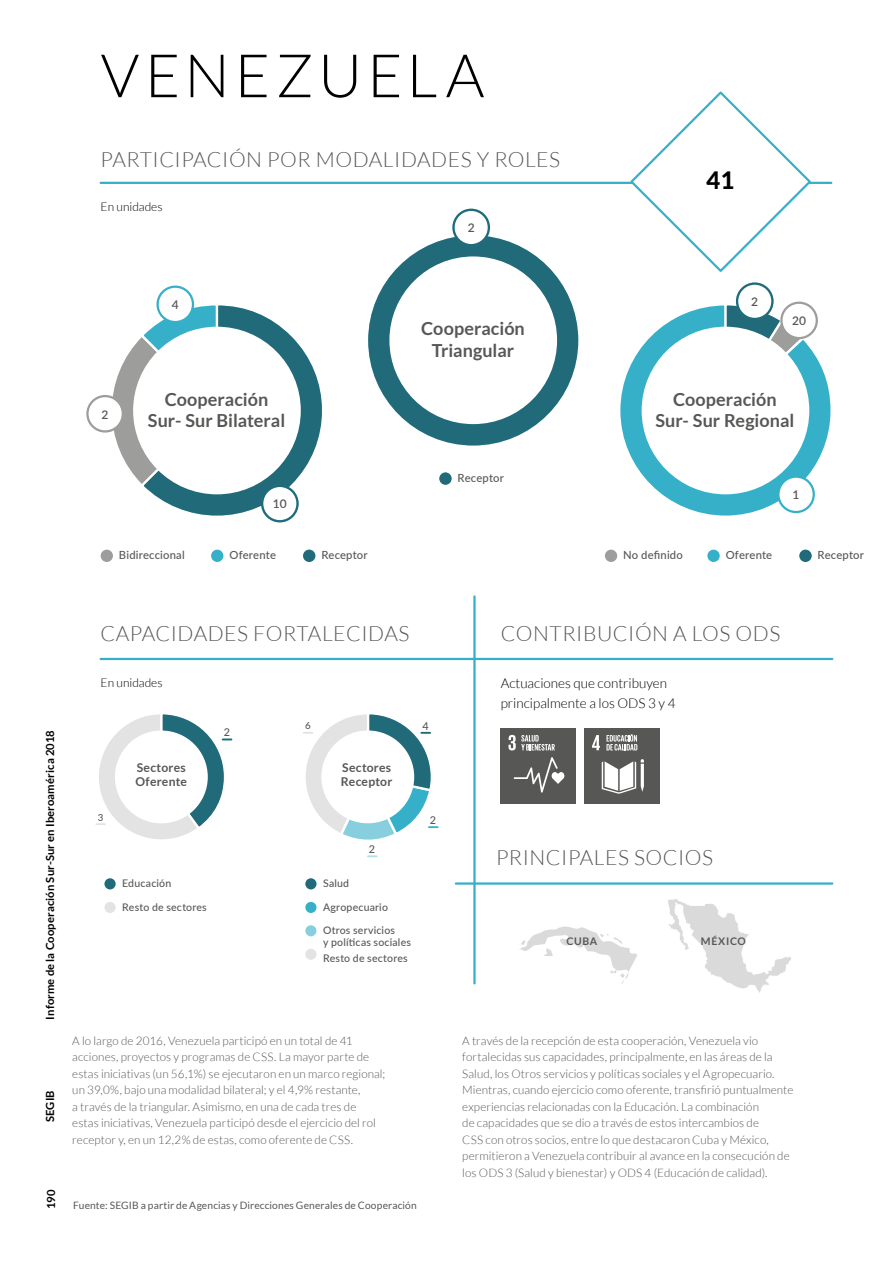
<style>
.page{position:relative;width:893px;height:1263px;background:#fff}
.page>*{position:absolute;margin:0;border:0;box-sizing:border-box;transform-origin:0 0}
.t1{font:300 60px "Lato";letter-spacing:.085em;color:#000}
.t2{font:800 24px "Lato";color:#000}
.t3{font:300 21px "Lato";letter-spacing:.025em;color:#575756}
.t4{font:700 18px/21.6px "Lato";color:#575756;text-align:center}
.t5{font:300 13.5px/19.5px "Lato";color:#000}
.t6{font:700 12.15px/13.4px "Lato";letter-spacing:.02em;color:#575756}
.t7{font:300 12px "Lato";color:#000}
.t8{font:600 12px "Lato";color:#575756}
.t9{font:300 11.7px/16.5px "Lato";letter-spacing:.005em;color:#575756}
.t10{font:500 11.25px "Lato";letter-spacing:.015em;color:#575756}
.t11{font:700 11.25px "Lato";letter-spacing:.015em;color:#000}
.t12{font:500 10.8px "Lato";color:#575756}
.t13{font:500 10.5px/22.8px "Lato";letter-spacing:.02em;color:#575756}
.t14{font:700 10.5px "Lato";letter-spacing:.065em;color:#575756}
.t15{font:10.2px "Lato";letter-spacing:.015em;color:#575756}
.t16{font:500 9.75px "Lato";color:#575756}
</style>
<div class="page">
<svg style="left:620px;top:303px;width:211px;height:213px"></svg>
<svg style="left:100px;top:303px;width:222px;height:220px"></svg>
<svg style="left:367px;top:234px;width:212px;height:213px;background:#2d7281"></svg>
<svg style="left:722px;top:302px;width:84px;height:85px"></svg>
<hr style="left:101px;top:182px;width:730px;height:2px;background:#36b0c9">
<hr style="left:101px;top:658px;width:731px;height:2px;background:#36b0c9">
<hr style="left:456px;top:882px;width:376px;height:3px;background:#36b0c9">
<hr style="left:473px;top:596px;width:3px;height:387px;background:#36b0c9">
<div style="left:642px;top:327px;width:167px;height:167px;background:#fff;border-radius:50%"></div>
<div style="left:501px;top:729px;width:75px;height:75px;background:#575756"></div>
<svg style="left:514px;top:757px;width:50px;height:36px"></svg>
<svg style="left:508px;top:735px;width:47px;height:15px"></svg>
<div style="left:585px;top:729px;width:75px;height:75px;background:#575756"></div>
<svg style="left:602px;top:759px;width:42px;height:35px"></svg>
<svg style="left:592px;top:735px;width:8px;height:15px"></svg>
<svg style="left:606px;top:734px;width:31px;height:16px"></svg>
<svg style="left:628px;top:91px;width:185px;height:181px"></svg>
<svg style="left:368px;top:855px;width:9px;height:2px"></svg>
<div style="left:778px;top:477px;width:36px;height:35px;background:#fff;border-radius:50%"></div>
<div style="left:777px;top:475px;width:38px;height:38px;border:2px solid #36b0c9;border-radius:50%"></div>
<div style="left:262px;top:486px;width:36px;height:35px;background:#fff;border-radius:50%"></div>
<div style="left:261px;top:485px;width:38px;height:37px;border:2px solid #000;border-radius:50%"></div>
<div style="left:158px;top:287px;width:35px;height:35px;background:#fff;border-radius:50%"></div>
<div style="left:156px;top:286px;width:38px;height:37px;border:2px solid #36b0c9;border-radius:50%"></div>
<div style="left:133px;top:327px;width:168px;height:167px;background:#fff;border-radius:50%"></div>
<div style="left:453px;top:210px;width:36px;height:35px;background:#fff;border-radius:50%"></div>
<div style="left:452px;top:209px;width:38px;height:37px;border:2px solid #000;border-radius:50%"></div>
<div style="left:737px;top:284px;width:35px;height:35px;background:#fff;border-radius:50%"></div>
<div style="left:736px;top:282px;width:38px;height:38px;border:2px solid #000;border-radius:50%"></div>
<div style="left:389px;top:256px;width:168px;height:168px;background:#fff;border-radius:50%"></div>
<div style="left:780px;top:302px;width:38px;height:37px;background:#fff;border:2px solid #9d9d9c;border-radius:50%"></div>
<svg style="left:86px;top:395px;width:38px;height:38px"></svg>
<div style="left:104px;top:902px;width:12px;height:11px;background:#e3e3e3;border-radius:50%"></div>
<svg style="left:668px;top:899px;width:123px;height:94px"></svg>
<div style="left:211px;top:550px;width:12px;height:12px;background:#36b0c9;border-radius:50%"></div>
<div style="left:101px;top:550px;width:12px;height:12px;background:#9d9d9c;border-radius:50%"></div>
<div style="left:303px;top:550px;width:12px;height:12px;background:#206a79;border-radius:50%"></div>
<div style="left:605px;top:550px;width:12px;height:12px;background:#9d9d9c;border-radius:50%"></div>
<div style="left:707px;top:550px;width:13px;height:12px;background:#36b0c9;border-radius:50%"></div>
<svg style="left:799px;top:550px;width:13px;height:12px"></svg>
<svg style="left:439px;top:472px;width:13px;height:13px"></svg>
<svg style="left:519px;top:926px;width:118px;height:58px"></svg>
<div style="left:305px;top:902px;width:11px;height:11px;background:#36b0c9;border-radius:50%"></div>
<div style="left:305px;top:925px;width:11px;height:11px;background:#87cfde;border-radius:50%"></div>
<div style="left:305px;top:949px;width:11px;height:11px;background:#e3e3e3;border-radius:50%"></div>
<div style="left:305px;top:878px;width:11px;height:11px;background:#206a79;border-radius:50%"></div>
<svg style="left:104px;top:878px;width:12px;height:11px"></svg>
<svg style="left:95px;top:714px;width:136px;height:125px"></svg>
<svg style="left:303px;top:714px;width:135px;height:126px"></svg>
<h1 class="t1" style="left:101px;top:43px;width:385px">VENEZUELA</h1>
<h3 class="t3" style="left:101px;top:149px;width:461px">PARTICIPACIÓN POR MODALIDADES Y ROLES</h3>
<p class="t7" style="left:101px;top:200px;width:63px">En unidades</p>
<p class="t8" style="left:468px;top:219px;width:8px">2</p>
<h2 class="t2" style="left:706px;top:163px;width:30px">41</h2>
<p class="t8" style="left:102px;top:405px;width:8px">2</p>
<p class="t8" style="left:172px;top:296px;width:8px">4</p>
<h3 class="t4" style="left:148px;top:388px;width:139px">Cooperación<br>Sur- Sur Bilateral</h3>
<h3 class="t4" style="left:421px;top:318px;width:105px">Cooperación<br>Triangular</h3>
<p class="t8" style="left:751px;top:293px;width:8px">2</p>
<p class="t8" style="left:792px;top:312px;width:16px">20</p>
<h3 class="t4" style="left:655px;top:388px;width:140px">Cooperación<br>Sur- Sur Regional</h3>
<p class="t8" style="left:273px;top:495px;width:15px">10</p>
<p class="t10" style="left:458px;top:470px;width:48px">Receptor</p>
<p class="t8" style="left:793px;top:486px;width:8px">1</p>
<p class="t10" style="left:119px;top:547px;width:67px">Bidireccional</p>
<p class="t10" style="left:229px;top:547px;width:48px">Oferente</p>
<p class="t10" style="left:321px;top:547px;width:48px">Receptor</p>
<p class="t10" style="left:623px;top:547px;width:61px">No definido</p>
<p class="t10" style="left:726px;top:547px;width:48px">Oferente</p>
<p class="t10" style="left:818px;top:547px;width:48px">Receptor</p>
<p class="t11" style="left:44px;top:1019px;width:291px;rotate:-90deg">Informe de la Cooperación Sur-Sur en Iberoamérica 2018</p>
<p class="t11" style="left:44px;top:1122px;width:33px;rotate:-90deg">SEGIB</p>
<p class="t11" style="left:45px;top:1209px;width:21px;rotate:-90deg">190</p>
<h3 class="t3" style="left:101px;top:622px;width:310px">CAPACIDADES FORTALECIDAS</h3>
<p class="t7" style="left:101px;top:676px;width:63px">En unidades</p>
<p class="t16" style="left:98px;top:810px;width:7px">3</p>
<p class="t6" style="left:136px;top:761px;width:53px">Sectores<br>Oferente</p>
<p class="t12" style="left:224px;top:724px;width:8px">2</p>
<p class="t16" style="left:305px;top:719px;width:7px">6</p>
<p class="t6" style="left:341px;top:761px;width:53px">Sectores<br>Receptor</p>
<p class="t12" style="left:369px;top:841px;width:8px">2</p>
<p class="t12" style="left:423px;top:718px;width:8px">4</p>
<p class="t12" style="left:430px;top:812px;width:8px">2</p>
<h3 class="t3" style="left:501px;top:622px;width:281px">CONTRIBUCIÓN A LOS ODS</h3>
<p class="t5" style="left:501px;top:674px;width:176px">Actuaciones que contribuyen principalmente a los ODS 3 y 4</p>
<h3 class="t3" style="left:496px;top:846px;width:219px">PRINCIPALES SOCIOS</h3>
<p class="t13" style="left:122px;top:871px;width:51px">Educación</p>
<p class="t13" style="left:122px;top:896px;width:86px">Resto de sectores</p>
<p class="t13" style="left:323px;top:871px;width:28px">Salud</p>
<p class="t13" style="left:323px;top:895px;width:74px">Agropecuario<br>Otros servicios</p>
<p class="t13" style="left:323px;top:933px;width:90px;line-height:16.4px">y políticas sociales<br>Resto de sectores</p>
<p class="t14" style="left:701px;top:935px;width:46px">MÉXICO</p>
<p class="t14" style="left:566px;top:936px;width:32px">CUBA</p>
<p class="t9" style="left:72px;top:1032px;width:315px">A lo largo de 2016, Venezuela participó en un total de 41 acciones, proyectos y programas de CSS. La mayor parte de estas iniciativas (un 56,1%) se ejecutaron en un marco regional; un 39,0%, bajo una modalidad bilateral; y el 4,9% restante,<br>a través de la triangular. Asimismo, en una de cada tres de estas iniciativas, Venezuela participó desde el ejercicio del rol receptor y, en un 12,2% de estas, como oferente de CSS.</p>
<p class="t9" style="left:462px;top:1032px;width:333px">A través de la recepción de esta cooperación, Venezuela vio fortalecidas sus capacidades, principalmente, en las áreas de la Salud, los Otros servicios y políticas sociales y el Agropecuario.<br>Mientras, cuando ejercicio como oferente, transfirió puntualmente experiencias relacionadas con la Educación. La combinación<br>de capacidades que se dio a través de estos intercambios de<br>CSS con otros socios, entre lo que destacaron Cuba y México, permitieron a Venezuela contribuir al avance en la consecución de los ODS 3 (Salud y bienestar) y ODS 4 (Educación de calidad).</p>
<p class="t15" style="left:73px;top:1199px;width:345px">Fuente: SEGIB a partir de Agencias y Direcciones Generales de Cooperación</p>
</div>
